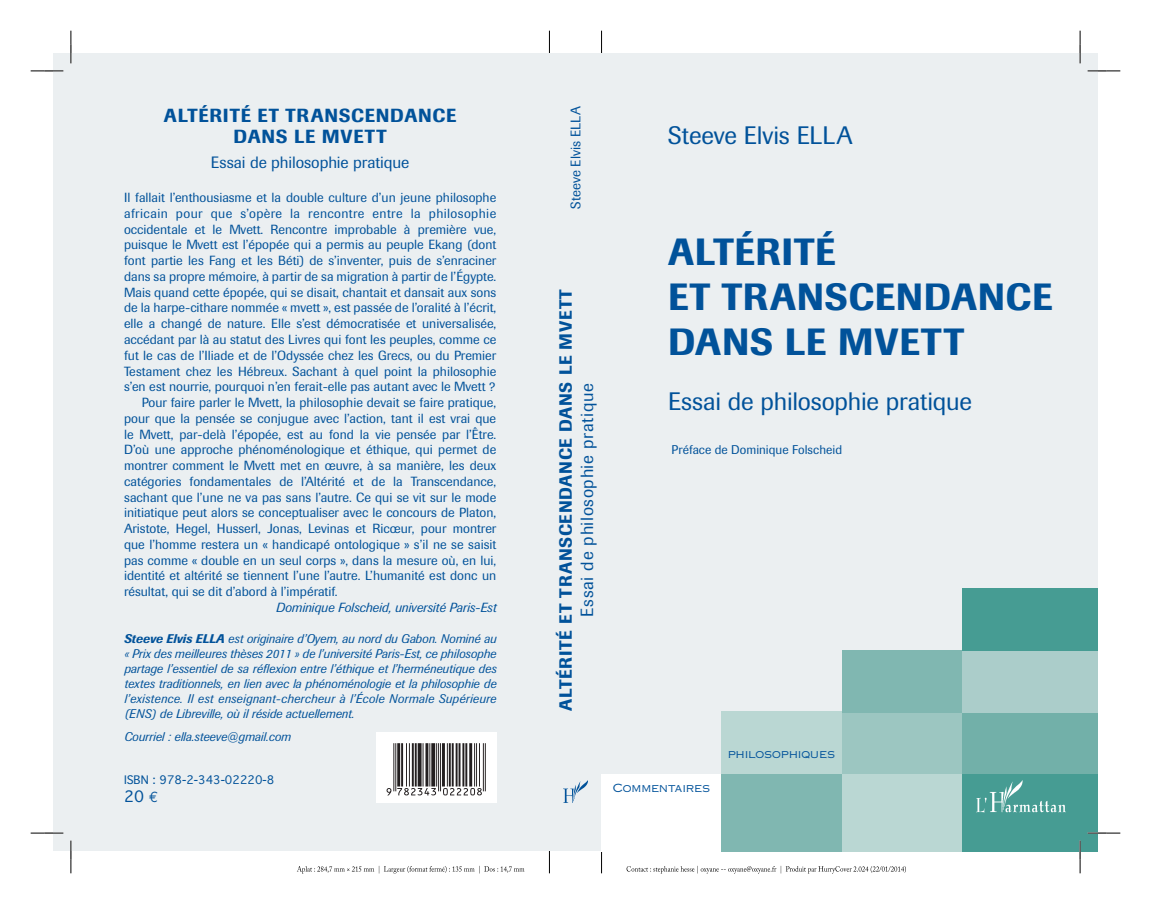
<style>
.page{position:relative;width:1151px;height:904px;background:#fff}
.page>*{position:absolute;margin:0;border:0;box-sizing:border-box;transform-origin:0 0}
.t1{font:500 37.5px/45px "Imago";letter-spacing:.02em;color:#01529a}
.t2{font:25px "Imago";letter-spacing:-.005em;color:#01529a}
.t3{font:500 18.75px/21.2px "Imago";letter-spacing:.045em;color:#01529a;text-align:center}
.t4{font:500 17.5px "Imago";letter-spacing:.045em;color:#01529a}
.t5{font:17.5px "Imago";letter-spacing:.035em;color:#01529a}
.t6{font:16.25px "Imago";letter-spacing:-.005em;color:#01529a}
.t7{font:15px "Geneva";color:#01529a}
.t8{font:13.75px "Imago";letter-spacing:.005em;color:#01529a}
.t9{font:13.12px "Imago";color:#01529a}
.t10{font:13.12px "Imago";letter-spacing:.03em;color:#01529a}
.t11{font:italic 13.12px "Imago";color:#01529a}
.t12{font:italic 12.5px/15px "Imago";color:#01529a;text-align:justify}
.t13{font:12.5px "Imago";letter-spacing:.005em;color:#01529a}
.t14{font:11.25px "Copperplate Thirty Two AB";letter-spacing:-.015em;color:#01529a}
.t15{font:11.25px "Geneva";color:#01529a}
.s1{font-weight:500}
.s2{font-family:"Euro Mono"}
</style>
<div class="page">
<svg style="left:601px;top:31px;width:1px;height:22px"></svg>
<svg style="left:601px;top:852px;width:1px;height:21px"></svg>
<svg style="left:549px;top:31px;width:1px;height:22px"></svg>
<svg style="left:549px;top:850px;width:1px;height:23px"></svg>
<svg style="left:626px;top:865px;width:280px;height:8px"></svg>
<svg style="left:297px;top:865px;width:227px;height:8px"></svg>
<div style="left:53px;top:53px;width:1044px;height:797px;background:#ebeff1"></div>
<div style="left:601px;top:774px;width:120px;height:77px;background:#fff"></div>
<div style="left:721px;top:774px;width:121px;height:77px;background:#80b7b1"></div>
<div style="left:842px;top:774px;width:120px;height:77px;background:#bad7d3"></div>
<div style="left:962px;top:774px;width:135px;height:77px;background:#469c93"></div>
<div style="left:721px;top:712px;width:121px;height:62px;background:#bad7d3"></div>
<div style="left:842px;top:712px;width:120px;height:62px;background:#9cc6c1"></div>
<div style="left:962px;top:712px;width:135px;height:62px;background:#72b0a9"></div>
<div style="left:842px;top:650px;width:120px;height:62px;background:#80b7b1"></div>
<div style="left:962px;top:650px;width:135px;height:62px;background:#abcdca"></div>
<div style="left:962px;top:588px;width:135px;height:62px;background:#469c93"></div>
<img style="left:976px;top:780px;width:89px;height:32px">
<img style="left:564px;top:781px;width:23px;height:21px">
<div style="left:376px;top:732px;width:120px;height:70px;background:#fff"></div>
<svg style="left:386px;top:743px;width:100px;height:52px"></svg>
<svg style="left:31px;top:70px;width:32px;height:2px"></svg>
<svg style="left:1087px;top:70px;width:33px;height:2px"></svg>
<svg style="left:31px;top:832px;width:32px;height:1px"></svg>
<svg style="left:1087px;top:832px;width:33px;height:1px"></svg>
<svg style="left:70px;top:31px;width:2px;height:32px"></svg>
<svg style="left:70px;top:840px;width:2px;height:33px"></svg>
<svg style="left:1079px;top:31px;width:1px;height:32px"></svg>
<svg style="left:1079px;top:840px;width:1px;height:33px"></svg>
<h3 class="t3" style="left:164px;top:105px;width:294px">ALTÉRITÉ ET TRANSCENDANCE<br>DANS LE MVETT</h3>
<p class="t6" style="left:211px;top:153px;width:200px">Essai de philosophie pratique</p>
<p class="t9" style="left:124px;top:190px;width:374px">Il fallait l’enthousiasme et la double culture d’un jeune philosophe</p>
<p class="t10" style="left:124px;top:206px;width:374px">africain pour que s’opère la rencontre entre la philosophie</p>
<p class="t9" style="left:124px;top:221px;width:374px">occidentale et le Mvett. Rencontre improbable à première vue,</p>
<p class="t9" style="left:124px;top:237px;width:374px">puisque le Mvett est l’épopée qui a permis au peuple Ekang (dont</p>
<p class="t9" style="left:124px;top:253px;width:374px">font partie les Fang et les Béti) de s’inventer, puis de s’enraciner</p>
<p class="t9" style="left:124px;top:269px;width:374px">dans sa propre mémoire, à partir de sa migration à partir de l’Égypte.</p>
<p class="t9" style="left:124px;top:284px;width:374px">Mais quand cette épopée, qui se disait, chantait et dansait aux sons</p>
<p class="t9" style="left:124px;top:300px;width:374px">de la harpe-cithare nommée « mvett », est passée de l’oralité à l’écrit,</p>
<p class="t9" style="left:124px;top:316px;width:374px">elle a changé de nature. Elle s’est démocratisée et universalisée,</p>
<p class="t9" style="left:124px;top:332px;width:374px">accédant par là au statut des Livres qui font les peuples, comme ce</p>
<p class="t9" style="left:124px;top:347px;width:374px">fut le cas de l’Iliade et de l’Odyssée chez les Grecs, ou du Premier</p>
<p class="t9" style="left:124px;top:363px;width:374px">Testament chez les Hébreux. Sachant à quel point la philosophie</p>
<p class="t9" style="left:124px;top:379px;width:373px">s’en est nourrie, pourquoi n’en ferait-elle pas autant avec le Mvett ?</p>
<p class="t9" style="left:142px;top:395px;width:356px">Pour faire parler le Mvett, la philosophie devait se faire pratique,</p>
<p class="t9" style="left:124px;top:410px;width:374px">pour que la pensée se conjugue avec l’action, tant il est vrai que</p>
<p class="t9" style="left:124px;top:426px;width:374px">le Mvett, par-delà l’épopée, est au fond la vie pensée par l’Être.</p>
<p class="t9" style="left:124px;top:442px;width:374px">D’où une approche phénoménologique et éthique, qui permet de</p>
<p class="t9" style="left:124px;top:458px;width:373px">montrer comment le Mvett met en œuvre, à sa manière, les deux</p>
<p class="t9" style="left:124px;top:473px;width:374px">catégories fondamentales de l’Altérité et de la Transcendance,</p>
<p class="t9" style="left:124px;top:489px;width:374px">sachant que l’une ne va pas sans l’autre. Ce qui se vit sur le mode</p>
<p class="t9" style="left:124px;top:505px;width:374px">initiatique peut alors se conceptualiser avec le concours de Platon,</p>
<p class="t9" style="left:124px;top:521px;width:374px">Aristote, Hegel, Husserl, Jonas, Levinas et Ricœur, pour montrer</p>
<p class="t9" style="left:124px;top:536px;width:374px">que l’homme restera un « handicapé ontologique » s’il ne se saisit</p>
<p class="t9" style="left:124px;top:552px;width:374px">pas comme « double en un seul corps », dans la mesure où, en lui,</p>
<p class="t9" style="left:124px;top:568px;width:374px">identité et altérité se tiennent l’une l’autre. L’humanité est donc un</p>
<p class="t9" style="left:124px;top:584px;width:215px">résultat, qui se dit d’abord à l’impératif.</p>
<p class="t11" style="left:276px;top:599px;width:222px">Dominique Folscheid, université Paris-Est</p>
<p class="t12" style="left:124px;top:631px;width:374px"><span class="s1">Steeve Elvis ELLA</span> est originaire d’Oyem, au nord du Gabon. Nominé au « Prix des meilleures thèses 2011 » de l’université Paris-Est, ce philosophe partage l’essentiel de sa réflexion entre l’éthique et l’herméneutique des textes traditionnels, en lien avec la phénoménologie et la philosophie de l’existence. Il est enseignant-chercheur à l’École Normale Supérieure (ENS) de Libreville, où il réside actuellement.</p>
<p class="t12" style="left:124px;top:728px;width:168px">Courriel : ella.steeve@gmail.com</p>
<p class="t15" style="left:124px;top:770px;width:152px">ISBN : 978-2-343-02220-8</p>
<p class="t7" style="left:124px;top:784px;width:35px">20 <span class="s2">e</span></p>
<p class="t8" style="left:568px;top:209px;width:104px;rotate:-90deg">Steeve Elvis ELLA</p>
<h3 class="t4" style="left:555px;top:711px;width:424px;rotate:-90deg">ALTÉRITÉ ET TRANSCENDANCE DANS LE MVETT</h3>
<h3 class="t5" style="left:577px;top:616px;width:235px;rotate:-90deg">Essai de philosophie pratique</h3>
<h2 class="t2" style="left:668px;top:120px;width:186px">Steeve Elvis ELLA</h2>
<h1 class="t1" style="left:668px;top:229px;width:386px">ALTÉRITÉ<br>ET TRANSCENDANCE<br>DANS LE MVETT</h1>
<h2 class="t2" style="left:668px;top:386px;width:305px">Essai de philosophie pratique</h2>
<p class="t13" style="left:671px;top:443px;width:172px">Préface de Dominique Folscheid</p>
<p class="t14" style="left:613px;top:781px;width:99px">COMMENTAIRES</p>
<p class="t14" style="left:727px;top:747px;width:109px">PHILOSOPHIQUES</p>
</div>
